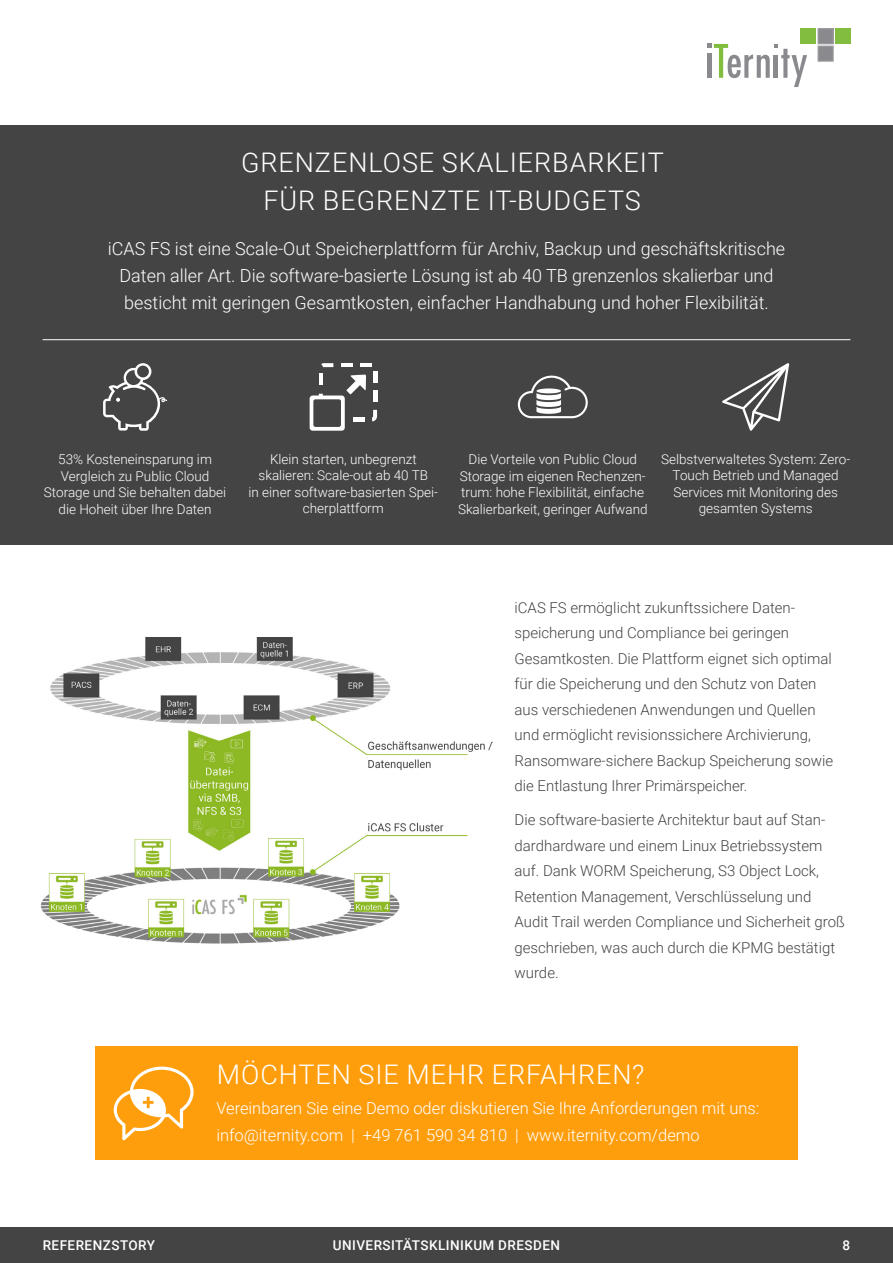
<style>
.page{position:relative;width:893px;height:1263px;background:#fff}
.page>*{position:absolute;margin:0;border:0;box-sizing:border-box;transform-origin:0 0}
.Headline_1_weiß_cent{font:300 27px/37.5px "Roboto";letter-spacing:.035em;color:#fff;text-align:center}
.Headline_1_weiß{font:300 27px "Roboto";letter-spacing:.035em;color:#fff}
.Leadtext_weiß{font:300 18px/27px "Roboto";color:#fff;text-align:center}
.Fließtext_weiß{font:300 16.5px "Roboto";color:#fff}
.Fließtext{font:300 15px/25.5px "Roboto";color:#444}
.Text_weiß_klein_cent{font:300 13.5px/16.5px "Roboto";color:#fff;text-align:center}
.t1{font:500 13.5px "Roboto";letter-spacing:.035em;color:#fff}
</style>
<div class="page">
<div style="left:0;top:1228px;width:893px;height:35px;background:#444"></div>
<svg style="left:708px;top:44px;width:99px;height:43px"></svg>
<div style="left:818px;top:29px;width:15px;height:15px;background:#8a8a8e"></div>
<div style="left:818px;top:29px;width:15px;height:15px;border:1px solid #a1a1a5"></div>
<div style="left:801px;top:29px;width:15px;height:15px;background:#82bd40"></div>
<div style="left:835px;top:29px;width:15px;height:15px;background:#82bd40"></div>
<div style="left:818px;top:46px;width:15px;height:15px;background:#8a8a8e;border:1px solid #a1a1a5"></div>
<div style="left:0;top:125px;width:893px;height:420px;background:#444"></div>
<svg style="left:722px;top:363px;width:67px;height:68px"></svg>
<svg style="left:518px;top:376px;width:70px;height:42px"></svg>
<svg style="left:103px;top:363px;width:64px;height:68px"></svg>
<hr style="left:373px;top:371px;width:4px;height:11px;background:#fff">
<hr style="left:361px;top:363px;width:11px;height:4px;background:#fff">
<svg style="left:372px;top:410px;width:5px;height:11px"></svg>
<svg style="left:321px;top:363px;width:12px;height:4px"></svg>
<hr style="left:373px;top:391px;width:4px;height:11px;background:#fff">
<hr style="left:319px;top:373px;width:4px;height:11px;background:#fff">
<hr style="left:341px;top:363px;width:12px;height:4px;background:#fff">
<svg style="left:310px;top:375px;width:56px;height:56px"></svg>
<hr style="left:43px;top:339px;width:807px;height:1px;background:#fff">
<img style="left:40px;top:637px;width:453px;height:306px">
<div style="left:95px;top:1046px;width:703px;height:113px;background:#ff9e0d"></div>
<svg style="left:114px;top:1066px;width:80px;height:74px"></svg>
<p class="Headline_1_weiß_cent" style="left:241px;top:143px;width:424px">GRENZENLOSE SKALIERBARKEIT<br>FÜR BEGRENZTE IT-BUDGETS</p>
<p class="Leadtext_weiß" style="left:108px;top:234px;width:679px">iCAS FS ist eine Scale-Out Speicherplattform für Archiv, Backup und geschäftskritische<br>Daten aller Art. Die software-basierte Lösung ist ab 40 TB grenzenlos skalierbar und besticht mit geringen Gesamtkosten, einfacher Handhabung und hoher Flexibilität.</p>
<p class="Text_weiß_klein_cent" style="left:44px;top:451px;width:184px">53% Kosteneinsparung im<br>Vergleich zu Public Cloud<br>Storage und Sie behalten dabei die Hoheit über Ihre Daten</p>
<p class="Text_weiß_klein_cent" style="left:661px;top:450px;width:191px">Selbstverwaltetes System: Zero-<br>Touch Betrieb und Managed<br>Services mit Monitoring des gesamten Systems</p>
<p class="Text_weiß_klein_cent" style="left:249px;top:450px;width:191px">Klein starten, unbegrenzt skalieren: Scale-out ab 40 TB<br>in einer software-basierten Spei&shy;cherplattform</p>
<p class="Text_weiß_klein_cent" style="left:458px;top:451px;width:191px">Die Vorteile von Public Cloud<br>Storage im eigenen Rechenzen&shy;trum: hohe Flexibilität, einfache<br>Skalierbarkeit, geringer Aufwand</p>
<p class="Fließtext" style="left:514px;top:594px;width:320px">iCAS FS ermöglicht zukunftssichere Daten&shy;speicherung und Compliance bei geringen Gesamtkosten. Die Plattform eignet sich optimal für die Speicherung und den Schutz von Daten aus verschiedenen Anwendungen und Quellen und ermöglicht revisionssichere Archivierung, Ransomware-sichere Backup Speicherung sowie die Entlastung Ihrer Primärspeicher.</p>
<p class="Fließtext" style="left:514px;top:807px;width:332px">Die software-basierte Architektur baut auf Stan&shy;dardhardware und einem Linux Betriebssystem auf. Dank WORM Speicherung, S3 Object Lock, Retention Management, Verschlüsselung und Audit Trail werden Compliance und Sicherheit groß geschrieben, was auch durch die KPMG bestätigt wurde.</p>
<p class="Headline_1_weiß" style="left:217px;top:1055px;width:429px">MÖCHTEN SIE MEHR ERFAHREN?</p>
<p class="Fließtext_weiß" style="left:216px;top:1096px;width:544px">Vereinbaren Sie eine Demo oder diskutieren Sie Ihre Anforderungen mit uns:</p>
<p class="Fließtext_weiß" style="left:216px;top:1123px;width:485px">info@iternity.com | +49 761 590 34 810 | www.iternity.com/demo</p>
<p class="t1" style="left:43px;top:1235px;width:114px">REFERENZSTORY</p>
<p class="t1" style="left:333px;top:1235px;width:229px">UNIVERSITÄTSKLINIKUM DRESDEN</p>
<p class="t1" style="left:842px;top:1235px;width:9px">8</p>
</div>
